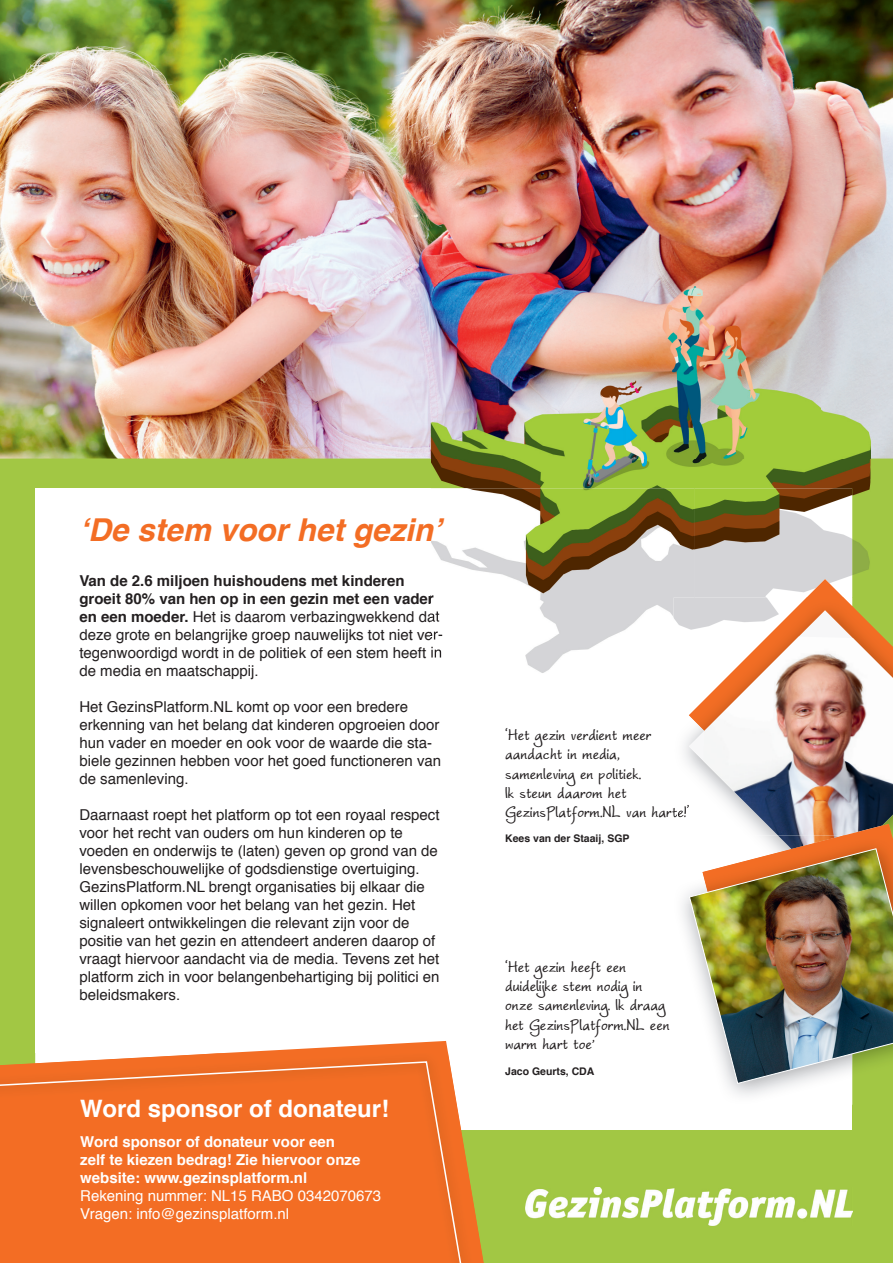
<style>
.page{position:relative;width:893px;height:1263px;background:#fff}
.page>*{position:absolute;margin:0;border:0;box-sizing:border-box;transform-origin:0 0}
.t1{font:italic 700 31.5px "Helvetica";color:#f36d24}
.t2{font:700 24px "Helvetica";color:#fff}
.t3{font:700 21px/19.2px "Worstveld Sling";color:#231f20}
.t4{font:15px/18px "Helvetica";color:#231f20}
.t5{font:700 15px/18px "Helvetica";color:#fff}
.t6{font:15px/18px "Helvetica";color:#fff}
.t7{font:700 10.5px "Helvetica";color:#231f20}
.s1{font-weight:700}
</style>
<div class="page">
<div style="left:0;top:0;width:893px;height:1161px;background:#a2c744"></div>
<div style="left:35px;top:488px;width:817px;height:642px;background:#fff"></div>
<img style="left:0;top:0;width:893px;height:459px">
<img style="left:431px;top:287px;width:440px;height:292px">
<img style="left:431px;top:488px;width:263px;height:185px">
<img style="left:694px;top:488px;width:158px;height:91px">
<img style="left:431px;top:593px;width:3px;height:14px">
<img style="left:431px;top:611px;width:9px;height:14px">
<img style="left:431px;top:629px;width:11px;height:14px">
<img style="left:431px;top:647px;width:11px;height:14px">
<svg style="left:689px;top:579px;width:164px;height:19px;fill:#d4d4d7"></svg>
<img style="left:674px;top:805px;width:15px;height:13px">
<img style="left:674px;top:598px;width:15px;height:75px">
<img style="left:689px;top:598px;width:167px;height:12px">
<svg style="left:689px;top:610px;width:193px;height:169px"></svg>
<img style="left:704px;top:636px;width:189px;height:188px">
<img style="left:852px;top:1083px;width:1px;height:22px">
<svg style="left:749px;top:824px;width:144px;height:11px;background:#b09285"></svg>
<img style="left:754px;top:835px;width:139px;height:13px">
<img style="left:689px;top:848px;width:204px;height:235px">
<div style="left:0;top:1130px;width:893px;height:133px;background:#a2c744"></div>
<img style="left:525px;top:1187px;width:327px;height:38px">
<svg style="left:225px;top:1041px;width:223px;height:12px"></svg>
<img style="left:35px;top:1053px;width:449px;height:210px">
<svg style="left:0;top:1060px;width:476px;height:203px;background:#f17029"></svg>
<h1 class="t1" style="left:79px;top:504px;width:364px">‘De stem voor het gezin’</h1>
<p class="t4" style="left:79px;top:572px;width:365px"><span class="s1">Van de 2.6 miljoen huishoudens met kinderen groeit 80% van hen op in een gezin met een vader en een moeder.</span> Het is daarom verbazingwekkend dat deze grote en belangrijke groep nauwelijks tot niet ver&shy;tegenwoordigd wordt in de politiek of een stem heeft in de media en maatschappij.</p>
<p class="t4" style="left:79px;top:698px;width:363px">Het GezinsPlatform.NL komt op voor een bredere erkenning van het belang dat kinderen opgroeien door hun vader en moeder en ook voor de waarde die sta&shy;biele gezinnen hebben voor het goed functioneren van de samenleving.</p>
<p class="t4" style="left:79px;top:806px;width:362px">Daarnaast roept het platform op tot een royaal respect voor het recht van ouders om hun kinderen op te voeden en onderwijs te (laten) geven op grond van de levensbeschouwelijke of godsdienstige overtuiging.<br>GezinsPlatform.NL brengt organisaties bij elkaar die willen opkomen voor het belang van het gezin. Het signaleert ontwikkelingen die relevant zijn voor de positie van het gezin en attendeert anderen daarop of vraagt hiervoor aandacht via de media. Tevens zet het platform zich in voor belangenbehartiging bij politici en beleidsmakers.</p>
<h2 class="t2" style="left:80px;top:1089px;width:310px">Word sponsor of donateur!</h2>
<p class="t5" style="left:80px;top:1133px;width:282px">Word sponsor of donateur voor een zelf te kiezen bedrag! Zie hiervoor onze website: www.gezinsplatform.nl</p>
<p class="t6" style="left:80px;top:1187px;width:302px">Rekening nummer: NL15 RABO 0342070673<br>Vragen: info@gezinsplatform.nl</p>
<h3 class="t3" style="left:505px;top:727px;width:185px">‘Het gezin verdient meer aandacht in media, samenleving en politiek.<br>Ik steun daarom het<br>GezinsPlatform.NL van harte!’</h3>
<p class="t7" style="left:505px;top:830px;width:126px">Kees van der Staaij, SGP</p>
<h3 class="t3" style="left:505px;top:958px;width:166px">‘Het gezin heeft een duidelijke stem nodig in onze samenleving. Ik draag het GezinsPlatform.NL een warm hart toe’</h3>
<p class="t7" style="left:505px;top:1062px;width:91px">Jaco Geurts, CDA</p>
</div>
